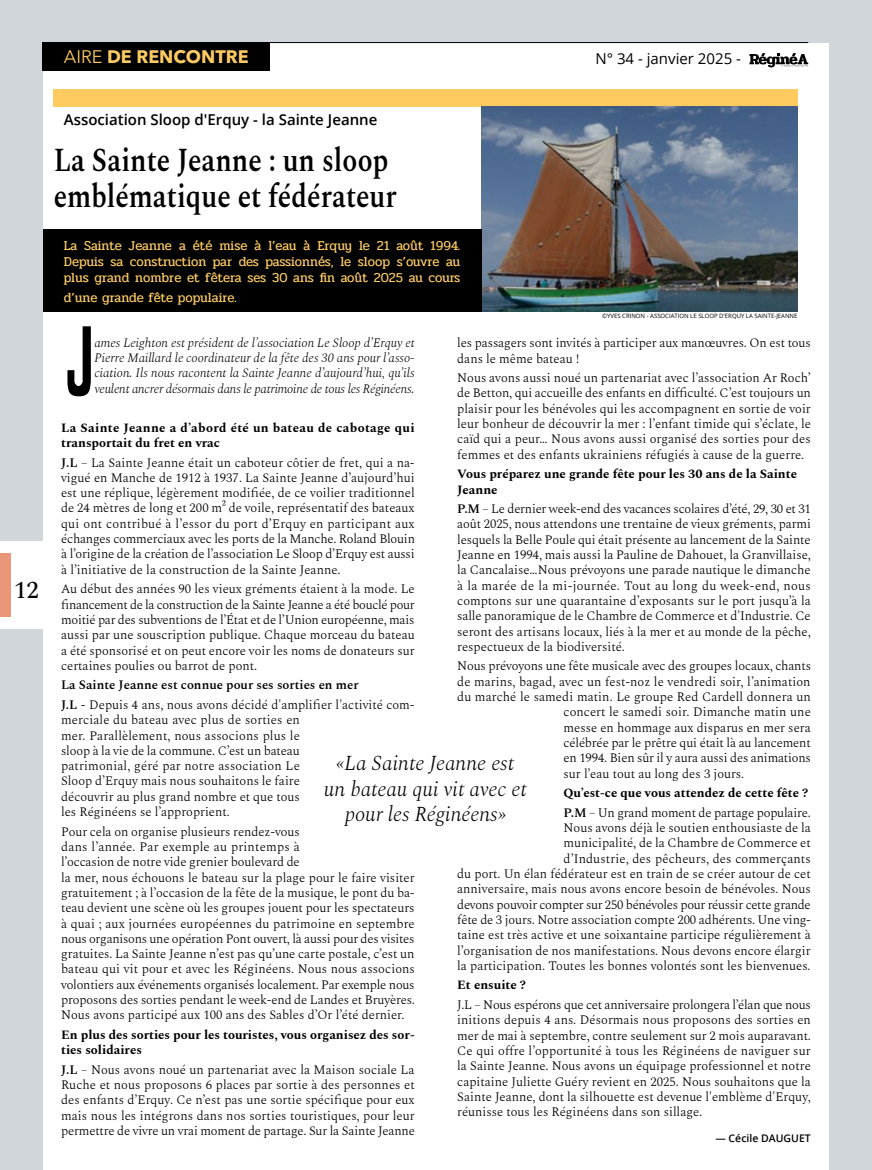
<style>
.page{position:relative;width:872px;height:1170px;background:#fff}
.page>*{position:absolute;margin:0;border:0;box-sizing:border-box;transform-origin:0 0}
.t1{font:condensed 87.45px "AIAG";color:#000}
.t2{font:600 33px/36px "Spectral";color:#000;scale:.83 1}
.t3{font:500 24px "Spectral";color:#000}
.t4{font:italic 300 21px/25.2px "Spectral";color:#000;text-align:center}
.t5{font:700 18px "Avenir Next LT Pro";color:#fdcb63}
.t6{font:600 15px "Open Sans";color:#000}
.t7{font:15px "Open Sans";color:#000}
.t8{font:13.5px/16.2px "Pridi";color:#fdcb63;text-align:justify}
.t9{font:300 12.75px/15.3px "Spectral";color:#000;text-align:justify}
.t10{font:italic 300 12.75px/15.3px "Spectral";letter-spacing:-.015em;color:#000;text-align:justify}
.t11{font:700 12.75px/15.3px "Spectral";color:#000}
.t12{font:700 12.75px/15.3px "Spectral";letter-spacing:.025em;color:#000}
.t13{font:600 10.5px "Open Sans";color:#000}
.t14{font:6px "Open Sans";color:#000}
.s1{font-weight:400}
.s2{font-weight:600}
.s3{font-weight:300}
</style>
<div class="page">
<div style="left:53px;top:89px;width:744px;height:17px;background:#ffcb60"></div>
<div style="left:0;top:0;width:43px;height:540px;background:#d1d6da"></div>
<div style="left:829px;top:0;width:43px;height:1169px;background:#d1d6da"></div>
<div style="left:43px;top:0;width:829px;height:43px;background:#d1d6da"></div>
<div style="left:0;top:629px;width:43px;height:540px;background:#d1d6da"></div>
<div style="left:43px;top:42px;width:226px;height:29px;background:#000"></div>
<img style="left:481px;top:106px;width:316px;height:206px">
<div style="left:43px;top:229px;width:438px;height:83px;background:#000"></div>
<div style="left:0;top:553px;width:11px;height:64px;background:#e99679"></div>
<svg style="left:749px;top:53px;width:59px;height:14px"></svg>
<hr style="left:43px;top:42px;width:765px;height:1px;background:#000">
<h3 class="t5" style="left:64px;top:45px;width:186px"><span class="s1">AIRE</span> DE RENCONTRE</h3>
<p class="t7" style="left:595px;top:49px;width:147px">N° 34 - janvier 2025 -</p>
<h3 class="t3" style="left:14px;top:572px;width:26px">12</h3>
<p class="t6" style="left:64px;top:109px;width:315px">Association Sloop d'Erquy - la Sainte Jeanne</p>
<h2 class="t2" style="left:54px;top:139px;width:415px">La Sainte Jeanne : un sloop emblématique et fédérateur</h2>
<p class="t8" style="left:64px;top:237px;width:398px">La Sainte Jeanne a été mise à l’eau à Erquy le 21 août 1994.<br>Depuis sa construction par des passionnés, le sloop s’ouvre au plus grand nombre et fêtera ses 30 ans fin août 2025 au cours</p>
<p class="t8" style="left:64px;top:289px;width:175px">d’une grande fête populaire.</p>
<p class="t14" style="left:602px;top:312px;width:197px">©YVES CRINON - ASSOCIATION LE SLOOP D'ERQUY LA SAINTE-JEANNE</p>
<h1 class="t1" style="left:64px;top:326px;width:32px">J</h1>
<p class="t10" style="left:94px;top:334px;width:322px">ames Leighton est président de l’association Le Sloop d’Erquy et Pierre Maillard le coordinateur de la fête des 30 ans pour l’asso&shy;ciation. Ils nous racontent la Sainte Jeanne d’aujourd’hui, qu’ils veulent ancrer désormais dans le patrimoine de tous les Réginéens.</p>
<p class="t12" style="left:61px;top:419px;width:355px">La Sainte Jeanne a d’abord été un bateau de cabotage qui transportait du fret en vrac</p>
<p class="t9" style="left:61px;top:453px;width:355px"><span class="s2">J.L</span> – La Sainte Jeanne était un caboteur côtier de fret, qui a na&shy;vigué en Manche de 1912 à 1937. La Sainte Jeanne d’aujourd’hui est une réplique, légèrement modifiée, de ce voilier traditionnel de 24 mètres de long et 200 m² de voile, représentatif des bateaux qui ont contribué à l’essor du port d’Erquy en participant aux échanges commerciaux avec les ports de la Manche. Roland Blouin à l’origine de la création de l’association Le Sloop d’Erquy est aussi à l’initiative de la construction de la Sainte Jeanne.</p>
<p class="t9" style="left:61px;top:580px;width:355px">Au début des années 90 les vieux gréments étaient à la mode. Le financement de la construction de la Sainte Jeanne a été bouclé pour moitié par des subventions de l’État et de l’Union européenne, mais aussi par une souscription publique. Chaque morceau du bateau a été sponsorisé et on peut encore voir les noms de donateurs sur certaines poulies ou barrot de pont.</p>
<p class="t9" style="left:61px;top:674px;width:355px;line-height:19.5px"><span class="s2">La Sainte Jeanne est connue pour ses sorties en mer<br>J.L</span> - Depuis 4 ans, nous avons décidé d'amplifier l'activité com-</p>
<p class="t9" style="left:61px;top:711px;width:240px">merciale du bateau avec plus de sorties en mer. Parallèlement, nous associons plus le sloop à la vie de la commune. C’est un bateau patrimonial, géré par notre association Le Sloop d’Erquy mais nous souhaitons le faire découvrir au plus grand nombre et que tous les Réginéens se l’approprient.</p>
<p class="t9" style="left:61px;top:822px;width:355px;text-align:left">Pour cela on organise plusieurs rendez-vous<br>dans l’année. Par exemple au printemps à<br>l’occasion de notre vide grenier boulevard de<br>la mer, nous échouons le bateau sur la plage pour le faire visiter gratuitement ; à l’occasion de la fête de la musique, le pont du ba&shy;teau devient une scène où les groupes jouent pour les spectateurs à quai ; aux journées européennes du patrimoine en septembre nous organisons une opération Pont ouvert, là aussi pour des visites gratuites. La Sainte Jeanne n’est pas qu’une carte postale, c’est un bateau qui vit pour et avec les Réginéens. Nous nous associons volontiers aux événements organisés localement. Par exemple nous proposons des sorties pendant le week-end de Landes et Bruyères.<br>Nous avons participé aux 100 ans des Sables d’Or l’été dernier.</p>
<p class="t11" style="left:61px;top:1026px;width:355px">En plus des sorties pour les touristes, vous organisez des sor&shy;ties solidaires</p>
<p class="t9" style="left:61px;top:1060px;width:355px"><span class="s2">J.L</span> – Nous avons noué un partenariat avec la Maison sociale La Ruche et nous proposons 6 places par sortie à des personnes et des enfants d’Erquy. Ce n’est pas une sortie spécifique pour eux mais nous les intégrons dans nos sorties touristiques, pour leur permettre de vivre un vrai moment de partage. Sur la Sainte Jeanne</p>
<p class="t9" style="left:457px;top:334px;width:355px">les passagers sont invités à participer aux manœuvres. On est tous dans le même bateau !</p>
<p class="t9" style="left:457px;top:369px;width:355px">Nous avons aussi noué un partenariat avec l’association Ar Roch’ de Betton, qui accueille des enfants en difficulté. C’est toujours un plaisir pour les bénévoles qui les accompagnent en sortie de voir leur bonheur de découvrir la mer : l’enfant timide qui s’éclate, le caïd qui a peur… Nous avons aussi organisé des sorties pour des femmes et des enfants ukrainiens réfugiés à cause de la guerre.</p>
<p class="t11" style="left:457px;top:465px;width:341px">Vous préparez une grande fête pour les 30 ans de la Sainte<br>Jeanne</p>
<p class="t9" style="left:457px;top:500px;width:355px"><span class="s2">P.M</span> – Le dernier week-end des vacances scolaires d’été, 29, 30 et 31 août 2025, nous attendons une trentaine de vieux gréments, parmi lesquels la Belle Poule qui était présente au lancement de la Sainte Jeanne en 1994, mais aussi la Pauline de Dahouet, la Granvillaise, la Cancalaise…Nous prévoyons une parade nautique le dimanche à la marée de la mi-journée. Tout au long du week-end, nous comptons sur une quarantaine d’exposants sur le port jusqu’à la salle panoramique de le Chambre de Commerce et d'Industrie. Ce seront des artisans locaux, liés à la mer et au monde de la pêche, respectueux de la biodiversité.</p>
<p class="t9" style="left:457px;top:657px;width:355px">Nous prévoyons une fête musicale avec des groupes locaux, chants</p>
<p class="t9" style="left:457px;top:673px;width:355px">de marins, bagad, avec un fest-noz le vendredi soir, l’animation</p>
<p class="t9" style="left:457px;top:688px;width:355px">du marché le samedi matin. Le groupe Red Cardell donnera un</p>
<p class="t9" style="left:563px;top:703px;width:249px">concert le samedi soir. Dimanche matin une</p>
<p class="t9" style="left:563px;top:718px;width:249px">messe en hommage aux disparus en mer sera</p>
<p class="t9" style="left:563px;top:734px;width:249px">célébrée par le prêtre qui était là au lancement</p>
<p class="t9" style="left:563px;top:749px;width:249px">en 1994. Bien sûr il y aura aussi des animations</p>
<p class="t9" style="left:563px;top:764px;width:182px">sur l’eau tout au long des 3 jours.</p>
<p class="t11" style="left:563px;top:782px;width:249px;line-height:19.5px">Qu’est-ce que vous attendez de cette fête ?<br><span class="s2">P.M</span> <span class="s3">– Un grand moment de partage populaire.</span></p>
<p class="t9" style="left:457px;top:819px;width:355px;text-align:right">Nous avons déjà le soutien enthousiaste de la<br>municipalité, de la Chambre de Commerce et<br>d’Industrie, des pêcheurs, des commerçants<br>du port. Un élan fédérateur est en train de se créer autour de cet anniversaire, mais nous avons encore besoin de bénévoles. Nous devons pouvoir compter sur 250 bénévoles pour réussir cette grande fête de 3 jours. Notre association compte 200 adhérents. Une ving&shy;taine est très active et une soixantaine participe régulièrement à l’organisation de nos manifestations. Nous devons encore élargir la participation. Toutes les bonnes volontés sont les bienvenues.</p>
<p class="t11" style="left:457px;top:976px;width:70px">Et ensuite ?</p>
<p class="t9" style="left:457px;top:996px;width:355px">J.L – Nous espérons que cet anniversaire prolongera l’élan que nous initions depuis 4 ans. Désormais nous proposons des sorties en mer de mai à septembre, contre seulement sur 2 mois auparavant.<br>Ce qui offre l’opportunité à tous les Réginéens de naviguer sur la Sainte Jeanne. Nous avons un équipage professionnel et notre capitaine Juliette Guéry revient en 2025. Nous souhaitons que la Sainte Jeanne, dont la silhouette est devenue l'emblème d'Erquy, réunisse tous les Réginéens dans son sillage.</p>
<p class="t13" style="left:715px;top:1130px;width:97px">— Cécile DAUGUET</p>
<h3 class="t4" style="left:324px;top:749px;width:204px">«La Sainte Jeanne est un bateau qui vit avec et pour les Réginéens»</h3>
</div>
